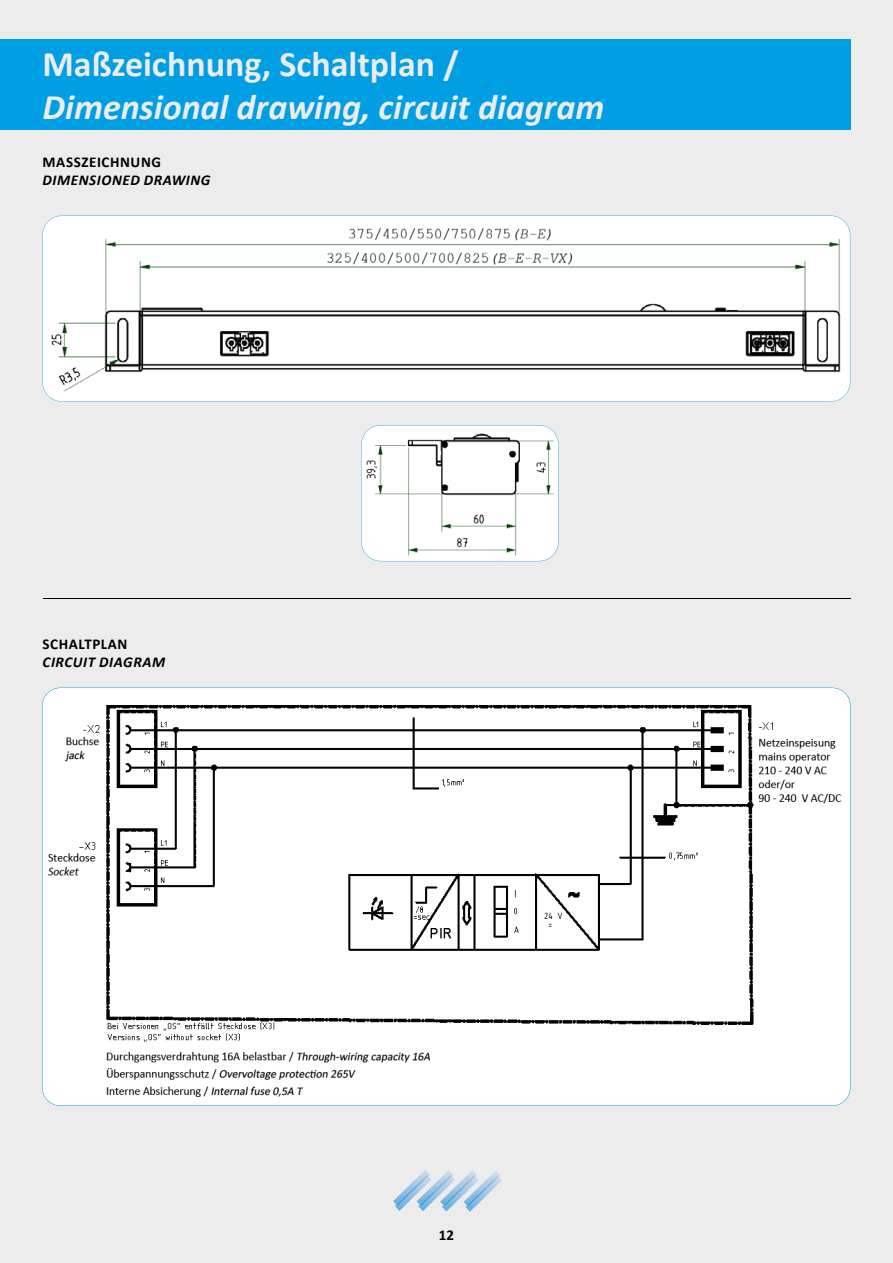
<style>
.page{position:relative;width:893px;height:1263px;background:#ececed}
.page>*{position:absolute;margin:0;border:0;box-sizing:border-box;transform-origin:0 0}
.t1{font:italic 700 36px "Calibri";color:#ececed}
.t2{font:700 36px "Calibri";color:#ececed}
.t3{font:italic 700 15px "Calibri";letter-spacing:.04em;color:#000}
.t4{font:700 15px "Calibri";letter-spacing:.04em;color:#000}
</style>
<div class="page">
<svg style="left:393px;top:1170px;width:109px;height:42px"></svg>
<img style="left:467px;top:1175px;width:32px;height:32px">
<svg style="left:42px;top:688px;width:808px;height:418px;fill:#fff"></svg>
<svg style="left:42px;top:216px;width:808px;height:186px;fill:#fff"></svg>
<svg style="left:361px;top:425px;width:198px;height:136px"></svg>
<div style="left:0;top:40px;width:850px;height:90px;background:#009ee3"></div>
<hr style="left:43px;top:598px;width:807px;height:1px;background:#000">
<p class="t2" style="left:43px;top:38px;width:418px">Maßzeichnung, Schaltplan /</p>
<p class="t1" style="left:43px;top:81px;width:564px">Dimensional drawing, circuit diagram</p>
<p class="t4" style="left:43px;top:151px;width:120px">MASSZEICHNUNG</p>
<p class="t3" style="left:43px;top:169px;width:169px">DIMENSIONED DRAWING</p>
<p class="t4" style="left:43px;top:633px;width:86px">SCHALTPLAN</p>
<p class="t3" style="left:43px;top:651px;width:124px">CIRCUIT DIAGRAM</p>
<p class="t4" style="left:439px;top:1225px;width:17px">12</p>
</div>
